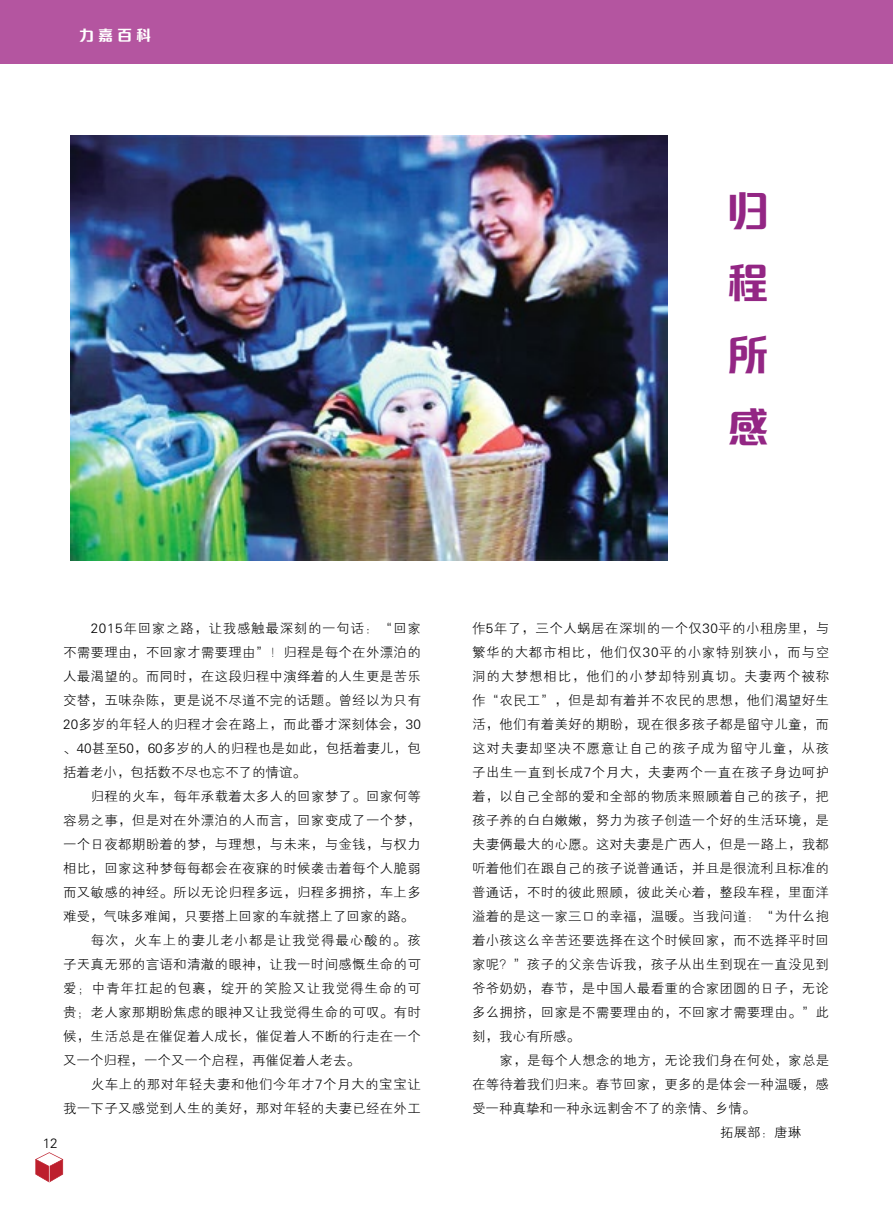
<style>
.page{position:relative;width:893px;height:1212px;background:#fff}
.page>*{position:absolute;margin:0;border:0;box-sizing:border-box;transform-origin:0 0}
.t1{font:800 42px/72px "M Elle HKS";color:#932684;text-align:justify}
.t2{font:800 15px "M Elle HKS";color:#fff}
.t3{font:13.5px "J Xi Hei";letter-spacing:.02em;color:#000}
.t4{font:13.5px "J Xi Hei";color:#000}
.t5{font:13.5px "J Xi Hei";letter-spacing:.06em;color:#000}
.t6{font:13.5px "J Xi Hei";letter-spacing:.065em;color:#000}
.t7{font:13.5px "J Xi Hei";letter-spacing:.055em;color:#000}
.t8{font:13.5px "J Xi Hei";letter-spacing:.05em;color:#000}
.t9{font:13.5px "J Xi Hei";letter-spacing:.04em;color:#000}
</style>
<div class="page">
<svg style="left:35px;top:1152px;width:28px;height:30px"></svg>
<div style="left:0;top:0;width:893px;height:64px;background:#b455a0"></div>
<img style="left:71px;top:135px;width:597px;height:425px">
<p class="t2" style="left:79px;top:24px;width:73px">力 嘉 百 科</p>
<p class="t1" style="left:727px;top:172px;width:43px">歸程所感</p>
<p class="t8" style="left:91px;top:620px;width:332px">2015年回家之路，让我感触最深刻的一句话：“回家</p>
<p class="t3" style="left:63px;top:644px;width:359px">不需要理由，不回家才需要理由”！归程是每个在外漂泊的</p>
<p class="t3" style="left:63px;top:668px;width:359px">人最渴望的。而同时，在这段归程中演绎着的人生更是苦乐</p>
<p class="t3" style="left:63px;top:692px;width:359px">交替，五味杂陈，更是说不尽道不完的话题。曾经以为只有</p>
<p class="t3" style="left:63px;top:716px;width:359px">20多岁的年轻人的归程才会在路上，而此番才深刻体会，30</p>
<p class="t3" style="left:63px;top:740px;width:359px">、40甚至50，60多岁的人的归程也是如此，包括着妻儿，包</p>
<p class="t4" style="left:63px;top:764px;width:244px">括着老小，包括数不尽也忘不了的情谊。</p>
<p class="t3" style="left:91px;top:788px;width:332px">归程的火车，每年承载着太多人的回家梦了。回家何等</p>
<p class="t3" style="left:63px;top:812px;width:359px">容易之事，但是对在外漂泊的人而言，回家变成了一个梦，</p>
<p class="t3" style="left:63px;top:836px;width:359px">一个日夜都期盼着的梦，与理想，与未来，与金钱，与权力</p>
<p class="t3" style="left:63px;top:860px;width:359px">相比，回家这种梦每每都会在夜寐的时候袭击着每个人脆弱</p>
<p class="t3" style="left:63px;top:884px;width:359px">而又敏感的神经。所以无论归程多远，归程多拥挤，车上多</p>
<p class="t4" style="left:63px;top:908px;width:353px">难受，气味多难闻，只要搭上回家的车就搭上了回家的路。</p>
<p class="t6" style="left:91px;top:932px;width:332px">每次，火车上的妻儿老小都是让我觉得最心酸的。孩</p>
<p class="t3" style="left:63px;top:956px;width:359px">子天真无邪的言语和清澈的眼神，让我一时间感慨生命的可</p>
<p class="t6" style="left:63px;top:980px;width:359px">爱；中青年扛起的包裹，绽开的笑脸又让我觉得生命的可</p>
<p class="t3" style="left:63px;top:1004px;width:359px">贵；老人家那期盼焦虑的眼神又让我觉得生命的可叹。有时</p>
<p class="t3" style="left:63px;top:1028px;width:359px">候，生活总是在催促着人成长，催促着人不断的行走在一个</p>
<p class="t4" style="left:63px;top:1052px;width:298px">又一个归程，一个又一个启程，再催促着人老去。</p>
<p class="t9" style="left:91px;top:1076px;width:332px">火车上的那对年轻夫妻和他们今年才7个月大的宝宝让</p>
<p class="t3" style="left:63px;top:1100px;width:359px">我一下子又感觉到人生的美好，那对年轻的夫妻已经在外工</p>
<p class="t3" style="left:43px;top:1136px;width:16px">12</p>
<p class="t3" style="left:472px;top:621px;width:359px">作5年了，三个人蜗居在深圳的一个仅30平的小租房里，与</p>
<p class="t7" style="left:472px;top:645px;width:359px">繁华的大都市相比，他们仅30平的小家特别狭小，而与空</p>
<p class="t5" style="left:472px;top:669px;width:359px">洞的大梦想相比，他们的小梦却特别真切。夫妻两个被称</p>
<p class="t3" style="left:472px;top:693px;width:359px">作“农民工”，但是却有着并不农民的思想，他们渴望好生</p>
<p class="t3" style="left:472px;top:717px;width:359px">活，他们有着美好的期盼，现在很多孩子都是留守儿童，而</p>
<p class="t5" style="left:472px;top:741px;width:359px">这对夫妻却坚决不愿意让自己的孩子成为留守儿童，从孩</p>
<p class="t3" style="left:472px;top:765px;width:359px">子出生一直到长成7个月大，夫妻两个一直在孩子身边呵护</p>
<p class="t3" style="left:472px;top:789px;width:359px">着，以自己全部的爱和全部的物质来照顾着自己的孩子，把</p>
<p class="t3" style="left:472px;top:813px;width:359px">孩子养的白白嫩嫩，努力为孩子创造一个好的生活环境，是</p>
<p class="t3" style="left:472px;top:837px;width:359px">夫妻俩最大的心愿。这对夫妻是广西人，但是一路上，我都</p>
<p class="t3" style="left:472px;top:861px;width:359px">听着他们在跟自己的孩子说普通话，并且是很流利且标准的</p>
<p class="t3" style="left:472px;top:885px;width:359px">普通话，不时的彼此照顾，彼此关心着，整段车程，里面洋</p>
<p class="t3" style="left:472px;top:909px;width:359px">溢着的是这一家三口的幸福，温暖。当我问道：“为什么抱</p>
<p class="t3" style="left:472px;top:933px;width:359px">着小孩这么辛苦还要选择在这个时候回家，而不选择平时回</p>
<p class="t3" style="left:472px;top:957px;width:359px">家呢？”孩子的父亲告诉我，孩子从出生到现在一直没见到</p>
<p class="t3" style="left:472px;top:981px;width:359px">爷爷奶奶，春节，是中国人最看重的合家团圆的日子，无论</p>
<p class="t3" style="left:472px;top:1005px;width:359px">多么拥挤，回家是不需要理由的，不回家才需要理由。”此</p>
<p class="t3" style="left:472px;top:1029px;width:109px">刻，我心有所感。</p>
<p class="t3" style="left:500px;top:1053px;width:331px">家，是每个人想念的地方，无论我们身在何处，家总是</p>
<p class="t3" style="left:472px;top:1077px;width:359px">在等待着我们归来。春节回家，更多的是体会一种温暖，感</p>
<p class="t4" style="left:472px;top:1101px;width:285px">受一种真挚和一种永远割舍不了的亲情、乡情。</p>
<p class="t3" style="left:720px;top:1125px;width:82px">拓展部：唐琳</p>
</div>
